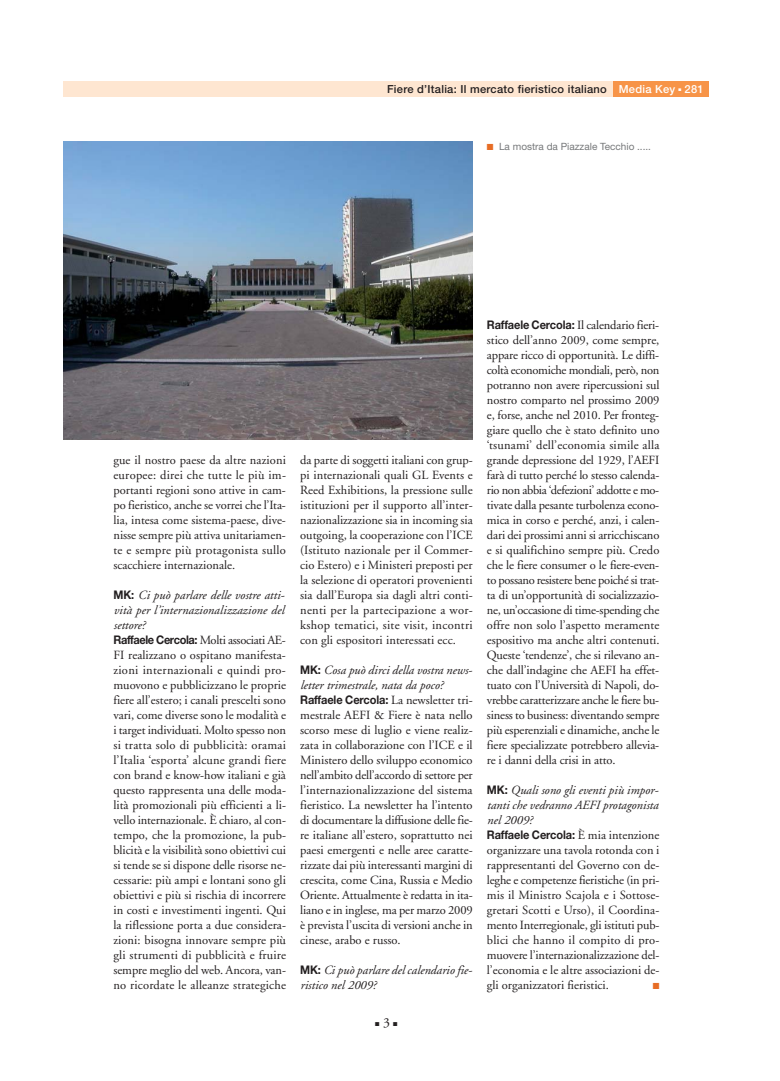
<style>
.page{position:relative;width:780px;height:1081px;background:#fff}
.page>*{position:absolute;margin:0;border:0;box-sizing:border-box;transform-origin:0 0}
.t1{font:13.75px "Adobe Garamond";color:#231f20}
.t2{font:12.5px/15px "Adobe Garamond";color:#231f20;text-align:justify}
.t3{font:italic 12.5px/15px "Adobe Garamond";color:#231f20}
.t4{font:700 11.88px "Helvetica Neue";letter-spacing:-.01em;color:#231f20;scale:.93 1}
.t5{font:500 11.12px "Helvetica Neue";letter-spacing:.025em;color:#231f20}
.t6{font:10px "Helvetica Neue";color:#76787a}
.t7{font:8.75px "Zapf Dingbats";color:#e76d25}
.s1{color:#fff}
.s2{color:#e76d25}
.s3{font-family:"Helvetica Neue";font-weight:700;font-size:11.88px}
.s4{font-style:italic}
.s5{font-family:"Helvetica Neue";font-weight:700;font-style:normal;font-size:11.88px}
.s6{font-family:"Adobe Garamond";font-weight:400;font-size:12.5px}
</style>
<div class="page">
<div style="left:64px;top:82px;width:645px;height:15px;background:#fee6d1"></div>
<div style="left:613px;top:82px;width:96px;height:15px;background:#f79448"></div>
<img style="left:64px;top:141px;width:408px;height:298px">
<p class="t5" style="left:387px;top:85px;width:318px">Fiere d’Italia: Il mercato fieristico italiano <span class="s1">Media Key</span> <sup>■</sup> <span class="s1">281</span></p>
<p class="t6" style="left:487px;top:143px;width:166px"><span class="s2">■</span> La mostra da Piazzale Tecchio .....</p>
<p class="t2" style="left:113px;top:454px;width:174px">gue il nostro paese da altre nazioni europee: direi che tutte le più im&shy;portanti regioni sono attive in cam&shy;po fieristico, anche se vorrei che l’Ita&shy;lia, intesa come sistema-paese, dive&shy;nisse sempre più attiva unitariamen&shy;te e sempre più protagonista sullo scacchiere internazionale.</p>
<p class="t2" style="left:113px;top:589px;width:174px;text-align:left"><span class="s3">MK:</span> <span class="s4">Ci può parlare delle vostre atti&shy;vità per l’internazionalizzazione del settore?<br></span><span class="s3">Raffaele Cercola:</span> Molti associati AE-FI realizzano o ospitano manifesta&shy;zioni internazionali e quindi pro&shy;muovono e pubblicizzano le proprie fiere all’estero; i canali prescelti sono vari, come diverse sono le modalità e i target individuati. Molto spesso non si tratta solo di pubblicità: oramai l’Italia ‘esporta’ alcune grandi fiere con brand e know-how italiani e già questo rappresenta una delle moda&shy;lità promozionali più efficienti a li&shy;vello internazionale. È chiaro, al con&shy;tempo, che la promozione, la pub&shy;blicità e la visibilità sono obiettivi cui si tende se si dispone delle risorse ne&shy;cessarie: più ampi e lontani sono gli obiettivi e più si rischia di incorrere in costi e investimenti ingenti. Qui la riflessione porta a due considera&shy;zioni: bisogna innovare sempre più gli strumenti di pubblicità e fruire sempre meglio del web. Ancora, van&shy;no ricordate le alleanze strategiche</p>
<p class="t2" style="left:300px;top:454px;width:174px">da parte di soggetti italiani con grup&shy;pi internazionali quali GL Events e Reed Exhibitions, la pressione sulle istituzioni per il supporto all’inter&shy;nazionalizzazione sia in incoming sia outgoing, la cooperazione con l’ICE (Istituto nazionale per il Commer&shy;cio Estero) e i Ministeri preposti per la selezione di operatori provenienti sia dall’Europa sia dagli altri conti&shy;nenti per la partecipazione a wor&shy;kshop tematici, site visit, incontri con gli espositori interessati ecc.</p>
<p class="t3" style="left:300px;top:664px;width:174px"><span class="s5">MK:</span> Cosa può dirci della vostra news&shy;letter trimestrale, nata da poco?</p>
<p class="t4" style="left:300px;top:696px;width:187px">Raffaele Cercola: <span class="s6">La newsletter tri-</span></p>
<p class="t2" style="left:300px;top:709px;width:174px">mestrale AEFI &amp; Fiere è nata nello scorso mese di luglio e viene realiz&shy;zata in collaborazione con l’ICE e il Ministero dello sviluppo economico nell’ambito dell’accordo di settore per l’internazionalizzazione del sistema fieristico. La newsletter ha l’intento di documentare la diffusione delle fie&shy;re italiane all’estero, soprattutto nei paesi emergenti e nelle aree caratte&shy;rizzate dai più interessanti margini di crescita, come Cina, Russia e Medio Oriente. Attualmente è redatta in ita&shy;liano e in inglese, ma per marzo 2009 è prevista l’uscita di versioni anche in cinese, arabo e russo.</p>
<p class="t3" style="left:300px;top:964px;width:174px"><span class="s5">MK:</span> Ci può parlare del calendario fie&shy;ristico nel 2009?</p>
<p class="t1" style="left:375px;top:1017px;width:24px">■3■</p>
<p class="t2" style="left:487px;top:319px;width:174px"><span class="s3">Raffaele Cercola:</span> Il calendario fieri&shy;stico dell’anno 2009, come sempre, appare ricco di opportunità. Le diffi&shy;coltà economiche mondiali, però, non potranno non avere ripercussioni sul nostro comparto nel prossimo 2009 e, forse, anche nel 2010. Per fronteg&shy;giare quello che è stato definito uno ‘tsunami’ dell’economia simile alla grande depressione del 1929, l’AEFI farà di tutto perché lo stesso calenda&shy;rio non abbia ‘defezioni’ addotte e mo&shy;tivate dalla pesante turbolenza econo&shy;mica in corso e perché, anzi, i calen&shy;dari dei prossimi anni si arricchiscano e si qualifichino sempre più. Credo che le fiere consumer o le fiere-even&shy;to possano resistere bene poiché si trat&shy;ta di un’opportunità di socializzazio&shy;ne, un’occasione di time-spending che offre non solo l’aspetto meramente espositivo ma anche altri contenuti.<br>Queste ‘tendenze’, che si rilevano an&shy;che dall’indagine che AEFI ha effet&shy;tuato con l’Università di Napoli, do&shy;vrebbe caratterizzare anche le fiere bu&shy;siness to business: diventando sempre più esperenziali e dinamiche, anche le fiere specializzate potrebbero allevia&shy;re i danni della crisi in atto.</p>
<p class="t3" style="left:487px;top:784px;width:173px;text-align:justify"><span class="s5">MK:</span> Quali sono gli eventi più impor&shy;tanti che vedranno AEFI protagonista nel 2009?</p>
<p class="t4" style="left:487px;top:831px;width:187px">Raffaele Cercola: <span class="s6">È mia intenzione</span></p>
<p class="t2" style="left:487px;top:844px;width:174px">organizzare una tavola rotonda con i rappresentanti del Governo con de&shy;leghe e competenze fieristiche (in pri&shy;mis il Ministro Scajola e i Sottose&shy;gretari Scotti e Urso), il Coordina&shy;mento Interregionale, gli istituti pub&shy;blici che hanno il compito di pro&shy;muovere l’internazionalizzazione del&shy;l’economia e le altre associazioni de&shy;gli organizzatori fieristici.</p>
<p class="t7" style="left:652px;top:982px;width:8px">■</p>
</div>
